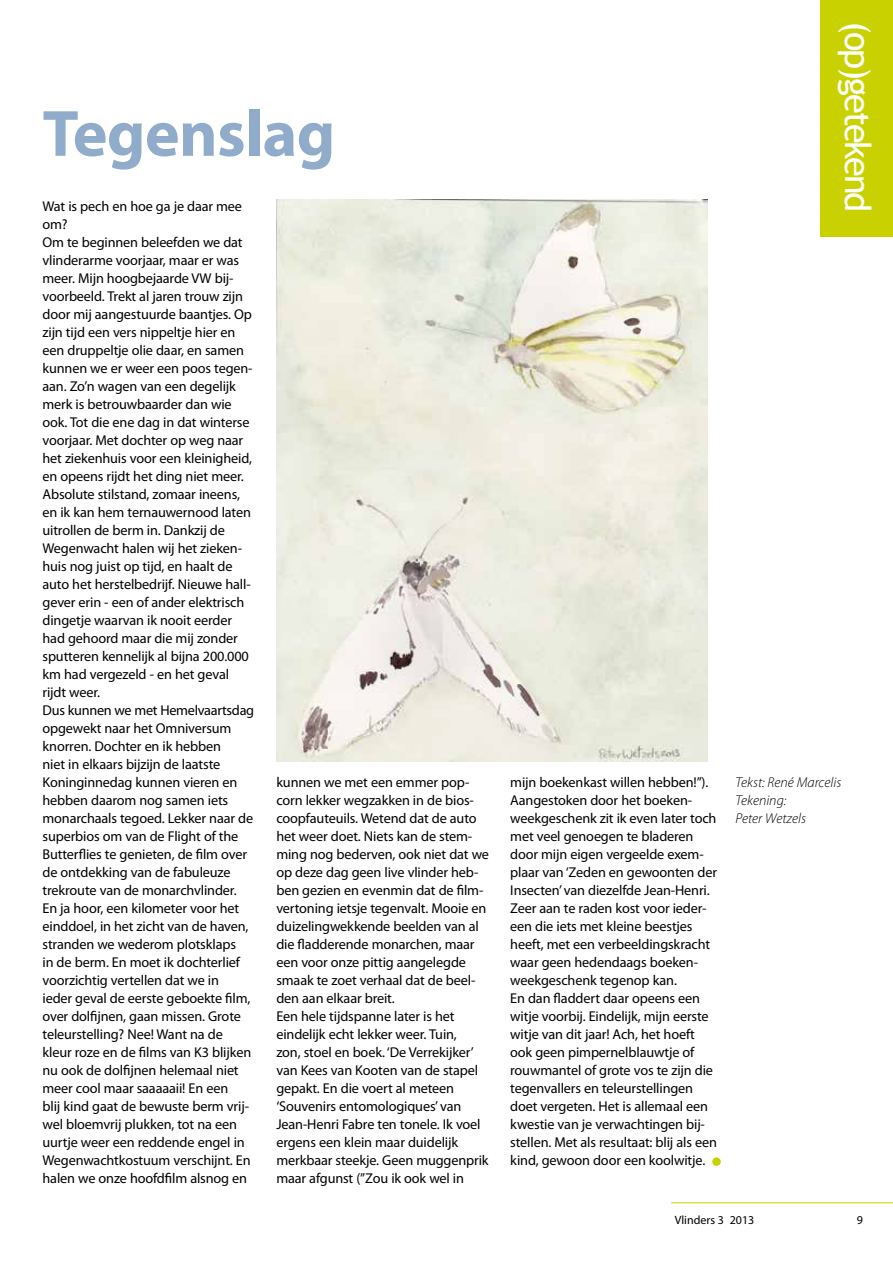
<style>
.page{position:relative;width:893px;height:1263px;background:#fff}
.page>*{position:absolute;margin:0;border:0;box-sizing:border-box;transform-origin:0 0}
.t1{font:700 66px "Myriad Pro";letter-spacing:-.01em;color:#91abca}
.t2{font:36px "Trebuchet MS";letter-spacing:-.06em;color:#fff}
.t3{font:14.25px/18px "Myriad Pro";letter-spacing:-.01em;color:#000}
.t4{font:italic 300 14.25px/18px "Myriad Pro";color:#000}
.t5{font:12px "Myriad Pro";color:#000}
</style>
<div class="page">
<hr style="left:671px;top:1202px;width:222px;height:1px;background:#c9d200">
<div style="left:821px;top:0;width:72px;height:236px;background:#c9d200"></div>
<img style="left:276px;top:200px;width:431px;height:561px">
<div style="left:712px;top:1157px;width:9px;height:9px;background:#c9d200;border-radius:50%"></div>
<h1 class="t1" style="left:43px;top:91px;width:294px">Tegenslag</h1>
<p class="t3" style="left:43px;top:197px;width:213px">Wat is pech en hoe ga je daar mee om?<br>Om te beginnen beleefden we dat vlinderarme voorjaar, maar er was meer. Mijn hoogbejaarde VW bij&shy;voorbeeld. Trekt al jaren trouw zijn door mij aangestuurde baantjes. Op zijn tijd een vers nippeltje hier en een druppeltje olie daar, en samen kunnen we er weer een poos tegen&shy;aan. Zo’n wagen van een degelijk merk is betrouwbaarder dan wie ook. Tot die ene dag in dat winterse voorjaar. Met dochter op weg naar het ziekenhuis voor een kleinigheid, en opeens rijdt het ding niet meer.<br>Absolute stilstand, zomaar ineens, en ik kan hem ternauwernood laten uitrollen de berm in. Dankzij de<br>Wegenwacht halen wij het zieken&shy;huis nog juist op tijd, en haalt de auto het herstelbedrijf. Nieuwe hall&shy;gever erin - een of ander elektrisch dingetje waarvan ik nooit eerder had gehoord maar die mij zonder sputteren kennelijk al bijna 200.000 km had vergezeld - en het geval rijdt weer.<br>Dus kunnen we met Hemelvaartsdag opgewekt naar het Omniversum knorren. Dochter en ik hebben<br>niet in elkaars bijzijn de laatste<br>Koninginnedag kunnen vieren en hebben daarom nog samen iets monarchaals tegoed. Lekker naar de superbios om van de Flight of the<br>Butterflies te genieten, de film over de ontdekking van de fabuleuze trekroute van de monarchvlinder.<br>En ja hoor, een kilometer voor het einddoel, in het zicht van de haven, stranden we wederom plotsklaps<br>in de berm. En moet ik dochterlief voorzichtig vertellen dat we in<br>ieder geval de eerste geboekte film, over dolfijnen, gaan missen. Grote teleurstelling? Nee! Want na de kleur roze en de films van K3 blijken nu ook de dolfijnen helemaal niet meer cool maar saaaaaii! En een<br>blij kind gaat de bewuste berm vrij&shy;wel bloemvrij plukken, tot na een uurtje weer een reddende engel in<br>Wegenwachtkostuum verschijnt. En halen we onze hoofdfilm alsnog en</p>
<p class="t3" style="left:276px;top:773px;width:214px">kunnen we met een emmer pop&shy;corn lekker wegzakken in de bios&shy;coopfauteuils. Wetend dat de auto het weer doet. Niets kan de stem&shy;ming nog bederven, ook niet dat we op deze dag geen live vlinder heb&shy;ben gezien en evenmin dat de film&shy;vertoning ietsje tegenvalt. Mooie en duizelingwekkende beelden van al die fladderende monarchen, maar een voor onze pittig aangelegde smaak te zoet verhaal dat de beel&shy;den aan elkaar breit.<br>Een hele tijdspanne later is het eindelijk echt lekker weer. Tuin,<br>zon, stoel en boek. ‘De Verrekijker’ van Kees van Kooten van de stapel gepakt. En die voert al meteen ‘Souvenirs entomologiques’ van<br>Jean-Henri Fabre ten tonele. Ik voel ergens een klein maar duidelijk merkbaar steekje. Geen muggenprik maar afgunst (”Zou ik ook wel in</p>
<p class="t3" style="left:510px;top:773px;width:208px">mijn boekenkast willen hebben!”).<br>Aangestoken door het boeken&shy;weekgeschenk zit ik even later toch met veel genoegen te bladeren door mijn eigen vergeelde exem&shy;plaar van ‘Zeden en gewoonten der Insecten’ van diezelfde Jean-Henri.<br>Zeer aan te raden kost voor ieder&shy;een die iets met kleine beestjes heeft, met een verbeeldingskracht waar geen hedendaags boeken&shy;weekgeschenk tegenop kan.<br>En dan fladdert daar opeens een witje voorbij. Eindelijk, mijn eerste witje van dit jaar! Ach, het hoeft ook geen pimpernelblauwtje of rouwmantel of grote vos te zijn die tegenvallers en teleurstellingen doet vergeten. Het is allemaal een kwestie van je verwachtingen bij&shy;stellen. Met als resultaat: blij als een kind, gewoon door een koolwitje.</p>
<h2 class="t2" style="left:879px;top:21px;width:193px;rotate:90deg">(op)getekend</h2>
<p class="t4" style="left:736px;top:774px;width:107px">Tekst: René Marcelis<br>Tekening:<br>Peter Wetzels</p>
<p class="t5" style="left:675px;top:1212px;width:81px">Vlinders 3 2013</p>
<p class="t5" style="left:857px;top:1212px;width:8px">9</p>
</div>
